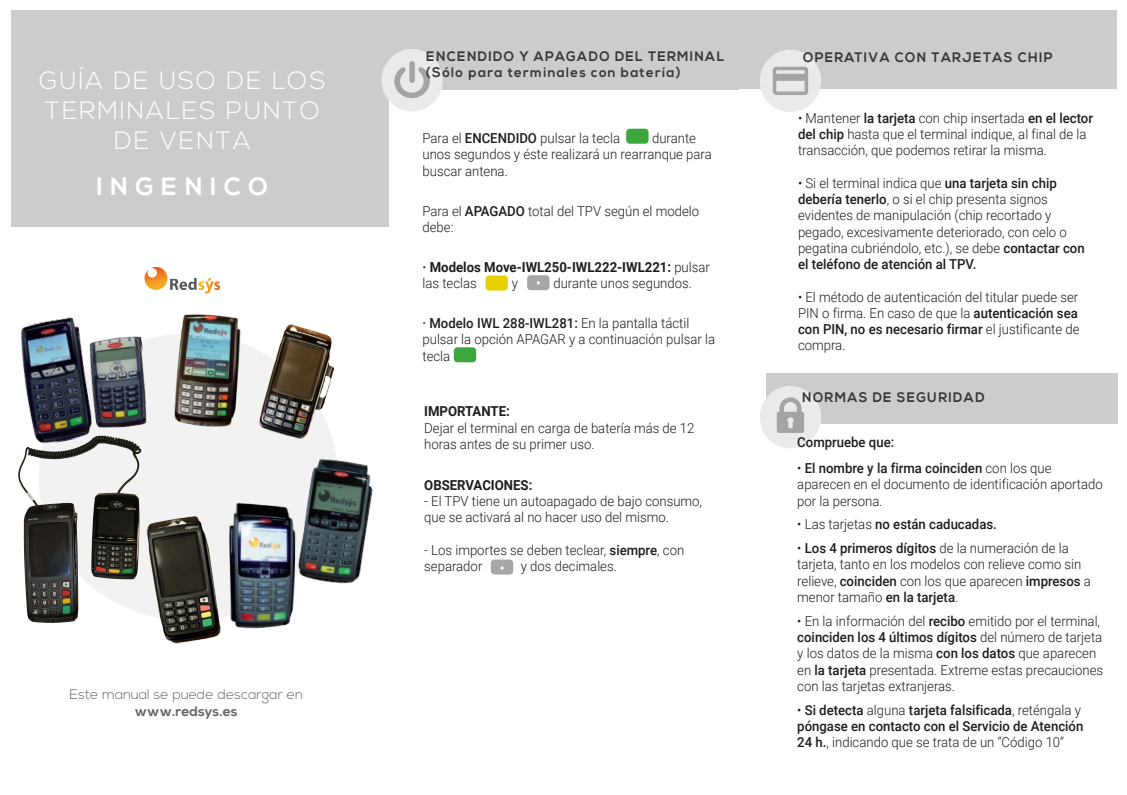
<style>
.page{position:relative;width:1127px;height:795px;background:#fff}
.page>*{position:absolute;margin:0;border:0;box-sizing:border-box;transform-origin:0 0}
.t1{font:300 25px/30px "Nexa";letter-spacing:.075em;color:#fff;text-align:center}
.t2{font:700 25px "Nexa";letter-spacing:.295em;color:#fff}
.t3{font:300 13.75px/16.2px "Roboto";color:#1d1d1b;scale:.96 1}
.t4{font:500 13.75px/16.2px "Roboto";color:#1d1d1b;scale:.96 1}
.t5{font:700 13.75px/16.2px "Nexa";letter-spacing:.1em;color:#383838;scale:.96 1}
.t6{font:700 13.75px/16.2px "Roboto";color:#1d1d1b;scale:.96 1}
.t7{font:300 13.75px "Nexa";color:#646463}
.t8{font:700 13.75px "Nexa";color:#646463}
.s1{font-weight:500}
.s2{font-weight:300}
</style>
<div class="page">
<div style="left:739px;top:10px;width:376px;height:80px;background:#ccc"></div>
<div style="left:765px;top:373px;width:352px;height:50px;background:#ccc"></div>
<div style="left:759px;top:385px;width:61px;height:63px;background:#eaeaea;border-radius:50%"></div>
<svg style="left:776px;top:397px;width:27px;height:36px"></svg>
<div style="left:759px;top:50px;width:61px;height:62px;background:#eaeaea;border-radius:50%"></div>
<svg style="left:772px;top:67px;width:36px;height:28px"></svg>
<div style="left:39px;top:333px;width:299px;height:287px;background:#f2f2f2;border-radius:50%"></div>
<div style="left:11px;top:11px;width:377px;height:216px;background:#ccc"></div>
<svg style="left:144px;top:267px;width:76px;height:26px"></svg>
<div style="left:387px;top:10px;width:352px;height:80px;background:#ccc"></div>
<div style="left:381px;top:49px;width:61px;height:62px;background:#eaeaea;border-radius:50%"></div>
<svg style="left:394px;top:67px;width:36px;height:31px"></svg>
<div style="left:409px;top:61px;width:6px;height:22px;background:#a5a4a4;border-radius:3px"></div>
<div style="left:626px;top:129px;width:22px;height:15px;background:#3da73d;border-radius:4px"></div>
<div style="left:453px;top:347px;width:23px;height:15px;background:#3da73d;border-radius:4px"></div>
<div style="left:485px;top:275px;width:22px;height:15px;background:#e8d002;border-radius:4px"></div>
<div style="left:490px;top:559px;width:23px;height:15px;background:#a7a7a7;border-radius:4px"></div>
<div style="left:527px;top:275px;width:22px;height:15px;background:#a7a7a7;border-radius:4px"></div>
<img style="left:21px;top:317px;width:131px;height:113px">
<img style="left:308px;top:459px;width:65px;height:125px">
<img style="left:226px;top:499px;width:82px;height:130px">
<img style="left:174px;top:314px;width:68px;height:113px">
<img style="left:151px;top:516px;width:72px;height:128px">
<img style="left:249px;top:324px;width:86px;height:115px">
<img style="left:18px;top:430px;width:133px;height:193px">
<h1 class="t1" style="left:39px;top:66px;width:288px">GUÍA DE USO DE LOS<br>TERMINALES PUNTO<br>DE VENTA</h1>
<h1 class="t2" style="left:96px;top:172px;width:173px">INGENICO</h1>
<p class="t7" style="left:69px;top:686px;width:235px">Este manual se puede descargar en</p>
<p class="t8" style="left:135px;top:703px;width:104px">www.redsys.es</p>
<p class="t5" style="left:426px;top:49px;width:312px">ENCENDIDO Y APAGADO DEL TERMINAL (Sólo para terminales con batería)</p>
<p class="t3" style="left:422px;top:129px;width:303px;text-indent:229px">durante unos segundos y éste realizará un rearranque para buscar antena.</p>
<p class="t3" style="left:422px;top:202px;width:289px">Para el <span class="s1">APAGADO</span> total del TPV según el modelo debe:</p>
<p class="t6" style="left:422px;top:258px;width:301px">· Modelos Move-IWL250-IWL222-IWL221: <span class="s2">pulsar las teclas</span></p>
<p class="t3" style="left:422px;top:129px;width:207px">Para el <span class="s1">ENCENDIDO</span> pulsar la tecla</p>
<p class="t3" style="left:512px;top:274px;width:8px">y</p>
<p class="t3" style="left:553px;top:274px;width:146px">durante unos segundos.</p>
<p class="t3" style="left:422px;top:314px;width:306px"><span class="s1">· Modelo IWL 288-IWL281:</span> En la pantalla táctil pulsar la opción APAGAR y a continuación pulsar la tecla</p>
<p class="t6" style="left:424px;top:403px;width:91px">IMPORTANTE:</p>
<p class="t3" style="left:424px;top:419px;width:283px">Dejar el terminal en carga de batería más de 12 horas antes de su primer uso.</p>
<p class="t6" style="left:424px;top:476px;width:114px">OBSERVACIONES:</p>
<p class="t3" style="left:424px;top:492px;width:291px">- El TPV tiene un autoapagado de bajo consumo, que se activará al no hacer uso del mismo.</p>
<p class="t3" style="left:424px;top:541px;width:272px">- Los importes se deben teclear, <span class="s1">siempre</span>, con separador</p>
<p class="t3" style="left:520px;top:557px;width:102px">y dos decimales.</p>
<p class="t5" style="left:802px;top:49px;width:261px">OPERATIVA CON TARJETAS CHIP</p>
<p class="t3" style="left:797px;top:109px;width:309px">• Mantener <span class="s1">la tarjeta</span> con chip insertada <span class="s1">en el lector del chip</span> hasta que el terminal indique, al final de la transacción, que podemos retirar la misma.</p>
<p class="t3" style="left:797px;top:174px;width:300px">• Si el terminal indica que <span class="s1">una tarjeta sin chip debería tenerlo</span>, o si el chip presenta signos evidentes de manipulación (chip recortado y pegado, excesivamente deteriorado, con celo o pegatina cubriéndolo, etc.), se debe <span class="s1">contactar con el teléfono de atención al TPV.</span></p>
<p class="t3" style="left:797px;top:288px;width:295px">• El método de autenticación del titular puede ser PIN o firma. En caso de que la <span class="s1">autenticación sea con PIN, no es necesario firmar</span> el justificante de compra.</p>
<p class="t5" style="left:802px;top:389px;width:191px">NORMAS DE SEGURIDAD</p>
<p class="t4" style="left:797px;top:433px;width:103px">Compruebe que:</p>
<p class="t3" style="left:797px;top:459px;width:320px">• <span class="s1">El nombre y la firma coinciden</span> con los que aparecen en el documento de identificación aportado por la persona.</p>
<p class="t4" style="left:797px;top:515px;width:209px"><span class="s2">• Las tarjetas</span> no están caducadas.</p>
<p class="t3" style="left:797px;top:539px;width:307px">• <span class="s1">Los 4 primeros dígitos</span> de la numeración de la tarjeta, tanto en los modelos con relieve como sin relieve, <span class="s1">coinciden</span> con los que aparecen <span class="s1">impresos</span> a menor tamaño <span class="s1">en la tarjeta</span>.</p>
<p class="t3" style="left:797px;top:612px;width:320px">• En la información del <span class="s1">recibo</span> emitido por el terminal, <span class="s1">coinciden los 4 últimos dígitos</span> del número de tarjeta y los datos de la misma <span class="s1">con los datos</span> que aparecen en <span class="s1">la tarjeta</span> presentada. Extreme estas precauciones con las tarjetas extranjeras.</p>
<p class="t4" style="left:797px;top:700px;width:299px"><span class="s2">•</span> Si detecta <span class="s2">alguna</span> tarjeta falsificada<span class="s2">, reténgala y </span>póngase en contacto con el Servicio de Atención<br>24 h.<span class="s2">, indicando que se trata de un “Código 10”</span></p>
</div>
